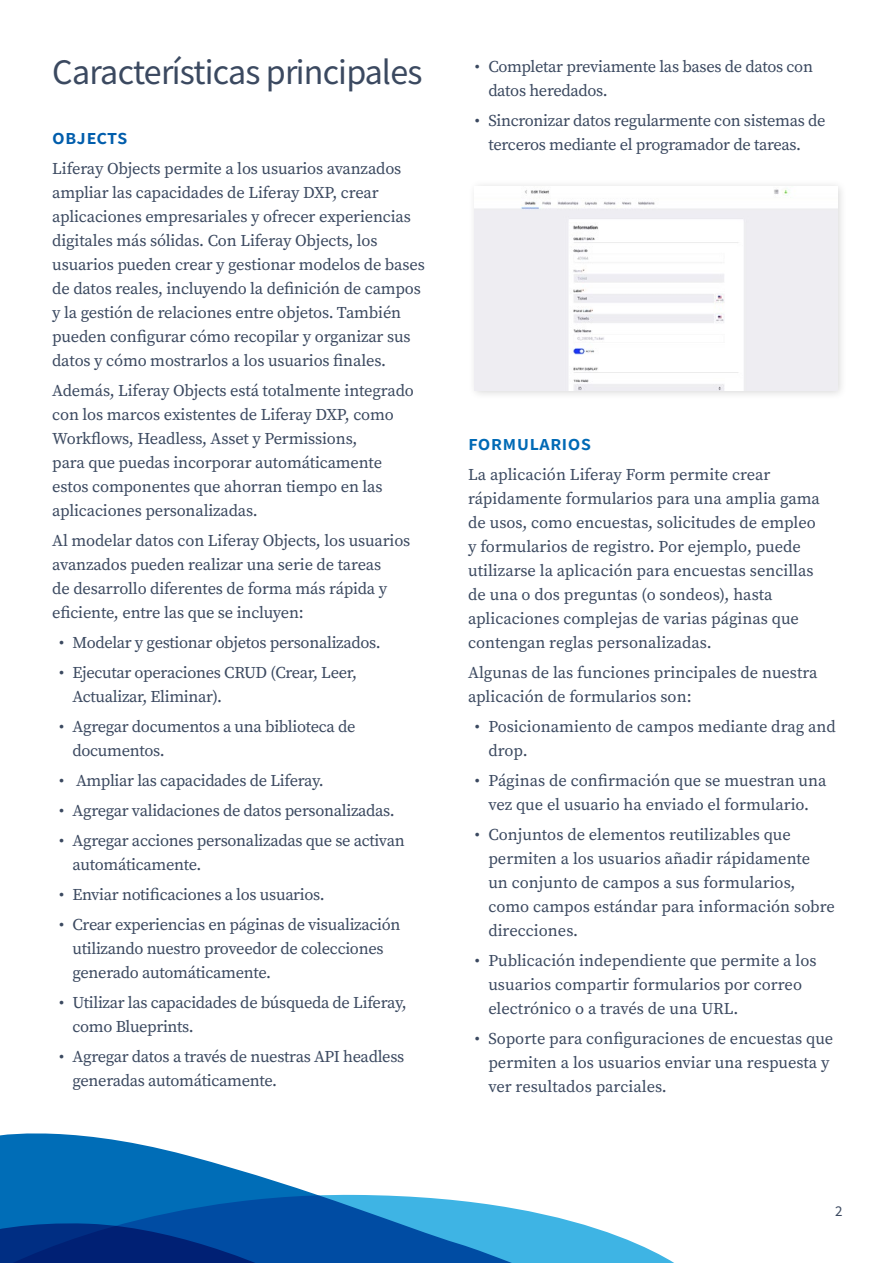
<style>
.page{position:relative;width:893px;height:1263px;background:#fff}
.page>*{position:absolute;margin:0;border:0;box-sizing:border-box;transform-origin:0 0}
.t1{font:36px "Source Sans Variable";letter-spacing:-.02em;color:#3b4960}
.t2{font:600 21px "Source Sans Pro";letter-spacing:.01em;color:#006ab5}
.t3{font:600 21px "Source Sans Pro";letter-spacing:.005em;color:#005dac}
.t4{font:16.5px/24px "Source Serif Variable";letter-spacing:-.01em;color:#3b4960}
.t5{font:15px "Source Sans Variable";color:#3b4960}
</style>
<div class="page">
<svg style="left:552px;top:1216px;width:122px;height:47px;fill:#3eb4e4"></svg>
<svg style="left:0;top:1133px;width:552px;height:130px"></svg>
<svg style="left:0;top:1223px;width:285px;height:40px;background:#003287"></svg>
<div style="left:468px;top:179px;width:379px;height:221px;background:#000;opacity:.16"></div>
<img style="left:475px;top:186px;width:362px;height:204px">
<h1 class="t1" style="left:52px;top:50px;width:372px">Características principales</h1>
<p class="t3" style="left:52px;top:123px;width:77px">Objects</p>
<p class="t4" style="left:52px;top:157px;width:374px">Liferay Objects permite a los usuarios avanzados ampliar las capacidades de Liferay DXP, crear aplicaciones empresariales y ofrecer experiencias digitales más sólidas. Con Liferay Objects, los usuarios pueden crear y gestionar modelos de bases de datos reales, incluyendo la definición de campos y la gestión de relaciones entre objetos. También pueden configurar cómo recopilar y organizar sus datos y cómo mostrarlos a los usuarios finales.</p>
<p class="t4" style="left:52px;top:379px;width:363px">Además, Liferay Objects está totalmente integrado con los marcos existentes de Liferay DXP, como Workflows, Headless, Asset y Permissions,<br>para que puedas incorporar automáticamente estos componentes que ahorran tiempo en las aplicaciones personalizadas.</p>
<p class="t4" style="left:52px;top:529px;width:360px">Al modelar datos con Liferay Objects, los usuarios avanzados pueden realizar una serie de tareas<br>de desarrollo diferentes de forma más rápida y eficiente, entre las que se incluyen:</p>
<p class="t4" style="left:59px;top:631px;width:323px">• Modelar y gestionar objetos personalizados.</p>
<p class="t4" style="left:73px;top:661px;width:286px;text-indent:-13px">• Ejecutar operaciones CRUD (Crear, Leer,<br>Actualizar, Eliminar).</p>
<p class="t4" style="left:73px;top:715px;width:285px;text-indent:-13px">• Agregar documentos a una biblioteca de documentos.</p>
<p class="t4" style="left:59px;top:769px;width:266px">• Ampliar las capacidades de Liferay.</p>
<p class="t4" style="left:59px;top:799px;width:337px">• Agregar validaciones de datos personalizadas.</p>
<p class="t4" style="left:73px;top:829px;width:334px;text-indent:-13px">• Agregar acciones personalizadas que se activan automáticamente.</p>
<p class="t4" style="left:59px;top:883px;width:267px">• Enviar notificaciones a los usuarios.</p>
<p class="t4" style="left:73px;top:913px;width:330px;text-indent:-13px">• Crear experiencias en páginas de visualización utilizando nuestro proveedor de colecciones generado automáticamente.</p>
<p class="t4" style="left:73px;top:991px;width:336px;text-indent:-13px">• Utilizar las capacidades de búsqueda de Liferay, como Blueprints.</p>
<p class="t4" style="left:73px;top:1045px;width:333px;text-indent:-13px">• Agregar datos a través de nuestras API headless generadas automáticamente.</p>
<p class="t4" style="left:488px;top:55px;width:326px;text-indent:-13px">• Completar previamente las bases de datos con datos heredados.</p>
<p class="t4" style="left:488px;top:109px;width:339px;text-indent:-13px">• Sincronizar datos regularmente con sistemas de terceros mediante el programador de tareas.</p>
<p class="t2" style="left:468px;top:429px;width:124px">Formularios</p>
<p class="t4" style="left:468px;top:463px;width:353px">La aplicación Liferay Form permite crear rápidamente formularios para una amplia gama de usos, como encuestas, solicitudes de empleo y formularios de registro. Por ejemplo, puede utilizarse la aplicación para encuestas sencillas de una o dos preguntas (o sondeos), hasta aplicaciones complejas de varias páginas que contengan reglas personalizadas.</p>
<p class="t4" style="left:468px;top:661px;width:351px">Algunas de las funciones principales de nuestra aplicación de formularios son:</p>
<p class="t4" style="left:488px;top:715px;width:349px;text-indent:-13px">• Posicionamiento de campos mediante drag and drop.</p>
<p class="t4" style="left:475px;top:769px;width:353px;text-align:center">• Páginas de confirmación que se muestran una vez que el usuario ha enviado el formulario.</p>
<p class="t4" style="left:488px;top:823px;width:348px;text-indent:-13px">• Conjuntos de elementos reutilizables que permiten a los usuarios añadir rápidamente<br>un conjunto de campos a sus formularios, como campos estándar para información sobre direcciones.</p>
<p class="t4" style="left:488px;top:949px;width:330px;text-indent:-13px">• Publicación independiente que permite a los usuarios compartir formularios por correo electrónico o a través de una URL.</p>
<p class="t4" style="left:488px;top:1027px;width:346px;text-indent:-13px">• Soporte para configuraciones de encuestas que permiten a los usuarios enviar una respuesta y ver resultados parciales.</p>
<p class="t5" style="left:835px;top:1202px;width:9px">2</p>
</div>
